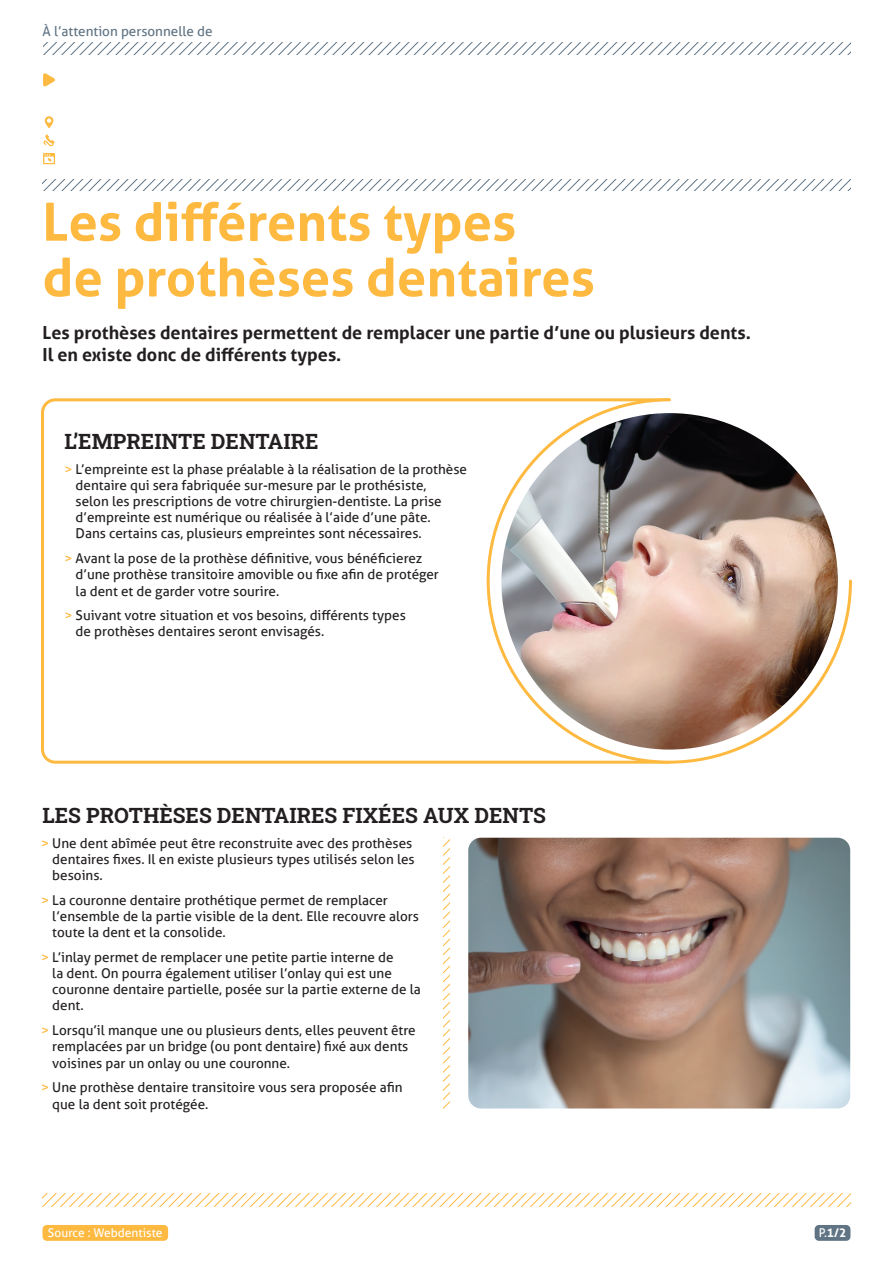
<style>
.page{position:relative;width:893px;height:1263px;background:#fff}
.page>*{position:absolute;margin:0;border:0;box-sizing:border-box;transform-origin:0 0}
.t1{font:700 52.5px/55.5px "Aller";color:#fdb940}
.t2{font:21px "Roboto Slab";color:#231f20}
.t3{font:700 18px/21.6px "Aller";color:#231f20}
.t4{font:13.5px/16.2px "Aller";color:#231f20}
.t5{font:13.5px "Aller";color:#607484}
.t6{font:12px "Aller";color:#fff}
.t7{font:700 12px "Aller";color:#fff}
.s1{color:#fdb940}
.s2{font-weight:400}
</style>
<div class="page">
<svg style="left:43px;top:43px;width:808px;height:11px"></svg>
<svg style="left:43px;top:179px;width:807px;height:11px"></svg>
<svg style="left:43px;top:73px;width:12px;height:14px"></svg>
<svg style="left:43px;top:153px;width:12px;height:11px"></svg>
<svg style="left:43px;top:134px;width:12px;height:13px"></svg>
<svg style="left:45px;top:116px;width:8px;height:12px"></svg>
<svg style="left:41px;top:398px;width:444px;height:366px"></svg>
<svg style="left:485px;top:398px;width:367px;height:366px"></svg>
<div style="left:815px;top:1225px;width:35px;height:16px;background:#607484;border-radius:4px"></div>
<div style="left:43px;top:1225px;width:125px;height:16px;background:#fdb940;border-radius:4px"></div>
<svg style="left:43px;top:1194px;width:807px;height:12px"></svg>
<img style="left:501px;top:413px;width:337px;height:336px;border-radius:168px">
<svg style="left:443px;top:839px;width:7px;height:269px"></svg>
<img style="left:468px;top:838px;width:382px;height:270px">
<p class="t5" style="left:43px;top:23px;width:172px">À l’attention personnelle de</p>
<h1 class="t1" style="left:43px;top:194px;width:554px">Les différents types<br>de prothèses dentaires</h1>
<h3 class="t3" style="left:43px;top:322px;width:710px">Les prothèses dentaires permettent de remplacer une partie d’une ou plusieurs dents.<br>Il en existe donc de différents types.</h3>
<h2 class="t2" style="left:64px;top:427px;width:256px">L’EMPREINTE DENTAIRE</h2>
<p class="t4" style="left:76px;top:461px;width:393px;text-indent:-11px"><span class="s1">&gt;</span> L’empreinte est la phase préalable à la réalisation de la prothèse dentaire qui sera fabriquée sur-mesure par le prothésiste,<br>selon les prescriptions de votre chirurgien-dentiste. La prise d’empreinte est numérique ou réalisée à l’aide d’une pâte.<br>Dans certains cas, plusieurs empreintes sont nécessaires.</p>
<p class="t4" style="left:76px;top:550px;width:365px;text-indent:-11px"><span class="s1">&gt;</span> Avant la pose de la prothèse définitive, vous bénéficierez d’une prothèse transitoire amovible ou fixe afin de protéger la dent et de garder votre sourire.</p>
<p class="t4" style="left:76px;top:607px;width:332px;text-indent:-11px"><span class="s1">&gt;</span> Suivant votre situation et vos besoins, différents types de prothèses dentaires seront envisagés.</p>
<h2 class="t2" style="left:43px;top:801px;width:505px">LES PROTHÈSES DENTAIRES FIXÉES AUX DENTS</h2>
<p class="t4" style="left:52px;top:835px;width:364px;text-indent:-11px"><span class="s1">&gt;</span> Une dent abîmée peut être reconstruite avec des prothèses dentaires fixes. Il en existe plusieurs types utilisés selon les besoins.</p>
<p class="t4" style="left:52px;top:892px;width:368px;text-indent:-11px"><span class="s1">&gt;</span> La couronne dentaire prothétique permet de remplacer l’ensemble de la partie visible de la dent. Elle recouvre alors toute la dent et la consolide.</p>
<p class="t4" style="left:52px;top:949px;width:370px;text-indent:-11px"><span class="s1">&gt;</span> L’inlay permet de remplacer une petite partie interne de<br>la dent. On pourra également utiliser l’onlay qui est une couronne dentaire partielle, posée sur la partie externe de la dent.</p>
<p class="t4" style="left:52px;top:1022px;width:365px;text-indent:-11px"><span class="s1">&gt;</span> Lorsqu’il manque une ou plusieurs dents, elles peuvent être remplacées par un bridge (ou pont dentaire) fixé aux dents voisines par un onlay ou une couronne.</p>
<p class="t4" style="left:52px;top:1079px;width:352px;text-indent:-11px"><span class="s1">&gt;</span> Une prothèse dentaire transitoire vous sera proposée afin que la dent soit protégée.</p>
<p class="t6" style="left:48px;top:1225px;width:116px">Source : Webdentiste</p>
<p class="t7" style="left:819px;top:1225px;width:29px"><span class="s2">P.</span>1/2</p>
</div>
